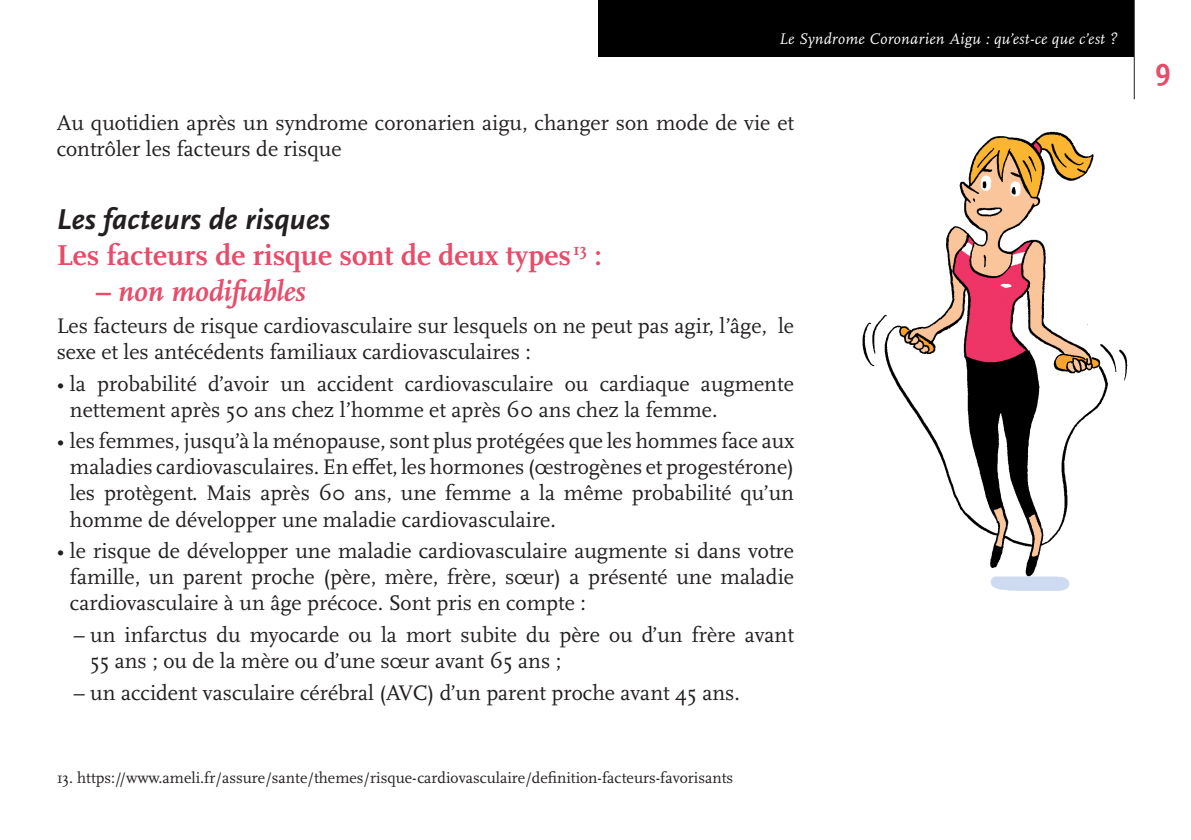
<style>
.page{position:relative;width:1191px;height:840px;background:#fff}
.page>*{position:absolute;margin:0;border:0;box-sizing:border-box;transform-origin:0 0}
.t1{font:700 condensed 32.6px "Scala Sans Pro";color:#e54d6b}
.t2{font:700 30px "Scala Pro";color:#e54d6b}
.t3{font:italic 700 30px "Scala Sans Pro";color:#231f20}
.t4{font:italic 700 30px "Scala Pro";color:#e54d6b}
.t5{font:22px/26px "Scala Pro";color:#231f20}
.t6{font:16px "Scala Pro";color:#231f20}
.t7{font:italic 16px "Scala Pro";letter-spacing:.02em;color:#fff}
</style>
<div class="page">
<div style="left:598px;top:0;width:536px;height:57px;background:#000"></div>
<hr style="left:1133px;top:0;width:1px;height:99px;background:#231f20">
<img style="left:862px;top:131px;width:266px;height:460px">
<p class="t7" style="left:779px;top:29px;width:339px">Le Syndrome Coronarien Aigu : qu’est-ce que c’est ?</p>
<p class="t5" style="left:57px;top:110px;width:739px">Au quotidien après un syndrome coronarien aigu, changer son mode de vie et contrôler les facteurs de risque</p>
<h2 class="t3" style="left:57px;top:202px;width:275px">Les facteurs de risques</h2>
<h2 class="t2" style="left:57px;top:238px;width:546px">Les facteurs de risque sont de deux types<sup>13</sup> :</h2>
<h2 class="t4" style="left:94px;top:274px;width:212px">– non modifiables</h2>
<p class="t5" style="left:57px;top:313px;width:739px">Les facteurs de risque cardiovasculaire sur lesquels on ne peut pas agir, l’âge, le sexe et les antécédents familiaux cardiovasculaires :</p>
<p class="t5" style="left:70px;top:370px;width:725px;text-indent:-13px">• la probabilité d’avoir un accident cardiovasculaire ou cardiaque augmente nettement après 50 ans chez l’homme et après 60 ans chez la femme.</p>
<p class="t5" style="left:70px;top:428px;width:725px;text-align:justify;text-indent:-13px">• les femmes, jusqu’à la ménopause, sont plus protégées que les hommes face aux maladies cardiovasculaires. En effet, les hormones (œstrogènes et progestérone) les protègent. Mais après 60 ans, une femme a la même probabilité qu’un homme de développer une maladie cardiovasculaire.</p>
<p class="t5" style="left:70px;top:538px;width:725px;text-align:justify;text-indent:-13px">• le risque de développer une maladie cardiovasculaire augmente si dans votre famille, un parent proche (père, mère, frère, sœur) a présenté une maladie cardiovasculaire à un âge précoce. Sont pris en compte :</p>
<p class="t5" style="left:90px;top:621px;width:705px;text-indent:-16px">– un infarctus du myocarde ou la mort subite du père ou d’un frère avant<br>55 ans ; ou de la mère ou d’une sœur avant 65 ans ;</p>
<p class="t5" style="left:74px;top:679px;width:667px">– un accident vasculaire cérébral (AVC) d’un parent proche avant 45 ans.</p>
<p class="t6" style="left:57px;top:768px;width:678px">13. https://www.ameli.fr/assure/sante/themes/risque-cardiovasculaire/definition-facteurs-favorisants</p>
<h1 class="t1" style="left:1155px;top:50px;width:16px">9</h1>
</div>
